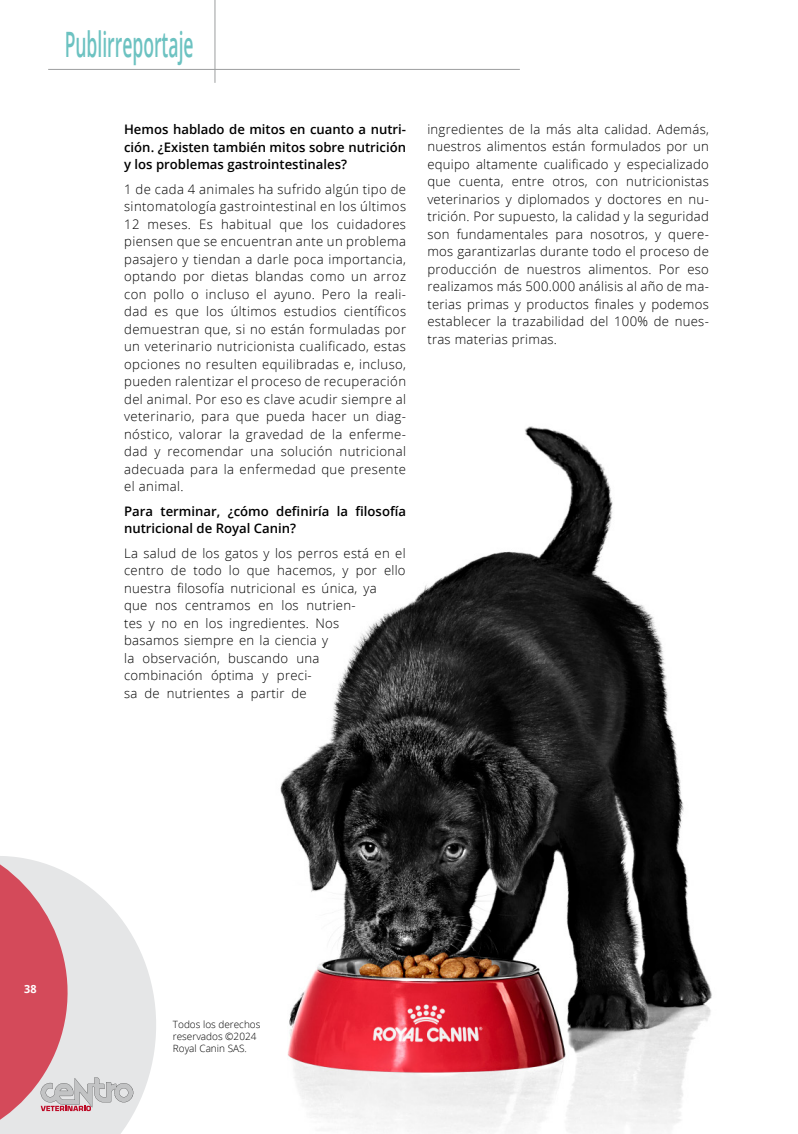
<style>
.page{position:relative;width:798px;height:1134px;background:#fff}
.page>*{position:absolute;margin:0;border:0;box-sizing:border-box;transform-origin:0 0}
.t1{font:600 35px "Open Sans";color:#6cc2c1;scale:.5 1}
.t2{font:300 13.12px/17.5px "Open Sans";letter-spacing:.02em;color:#000;text-align:justify}
.t3{font:600 13.12px/17.5px "Open Sans";color:#000;text-align:justify}
.t4{font:700 11.25px "Open Sans";color:#fff;scale:.96 1}
.t5{font:300 10px/12px "Open Sans";color:#000}
</style>
<div class="page">
<svg style="left:133px;top:937px;width:23px;height:177px;fill:#e5e6e7"></svg>
<svg style="left:0;top:856px;width:133px;height:278px;background:#dfb2b8"></svg>
<hr style="left:48px;top:69px;width:471px;height:1px;background:#9c9e9f">
<hr style="left:214px;top:0;width:1px;height:83px;background:#9c9e9f">
<img style="left:280px;top:426px;width:432px;height:707px">
<h1 class="t1" style="left:65px;top:20px;width:259px">Publirreportaje</h1>
<p class="t3" style="left:124px;top:120px;width:283px">Hemos hablado de mitos en cuanto a nutri&shy;ción. ¿Existen también mitos sobre nutrición y los problemas gastrointestinales?</p>
<p class="t2" style="left:124px;top:180px;width:283px">1 de cada 4 animales ha sufrido algún tipo de sintomatología gastrointestinal en los últimos 12 meses. Es habitual que los cuidadores piensen que se encuentran ante un problema pasajero y tiendan a darle poca importancia, optando por dietas blandas como un arroz con pollo o incluso el ayuno. Pero la reali&shy;dad es que los últimos estudios científicos demuestran que, si no están formuladas por un veterinario nutricionista cualificado, estas opciones no resulten equilibradas e, incluso, pueden ralentizar el proceso de recuperación del animal. Por eso es clave acudir siempre al veterinario, para que pueda hacer un diag&shy;nóstico, valorar la gravedad de la enferme&shy;dad y recomendar una solución nutricional adecuada para la enfermedad que presente el animal.</p>
<p class="t3" style="left:124px;top:502px;width:283px">Para terminar, ¿cómo definiría la filosofía nutricional de Royal Canin?</p>
<p class="t2" style="left:124px;top:544px;width:283px;text-align:left">La salud de los gatos y los perros está en el centro de todo lo que hacemos, y por ello nuestra filosofía nutricional es única, ya<br>que nos centramos en los nutrien-<br>tes y no en los ingredientes. Nos<br>basamos siempre en la ciencia y<br>la observación, buscando una<br>combinación óptima y preci-<br>sa de nutrientes a partir de</p>
<p class="t2" style="left:427px;top:120px;width:283px">ingredientes de la más alta calidad. Además, nuestros alimentos están formulados por un equipo altamente cualificado y especializado que cuenta, entre otros, con nutricionistas veterinarios y diplomados y doctores en nu&shy;trición. Por supuesto, la calidad y la seguridad son fundamentales para nosotros, y quere&shy;mos garantizarlas durante todo el proceso de producción de nuestros alimentos. Por eso realizamos más 500.000 análisis al año de ma&shy;terias primas y productos finales y podemos establecer la trazabilidad del 100% de nues&shy;tras materias primas.</p>
<p class="t4" style="left:24px;top:980px;width:14px">38</p>
<p class="t5" style="left:173px;top:1018px;width:89px">Todos los derechos reservados ©2024<br>Royal Canin SAS.</p>
</div>
